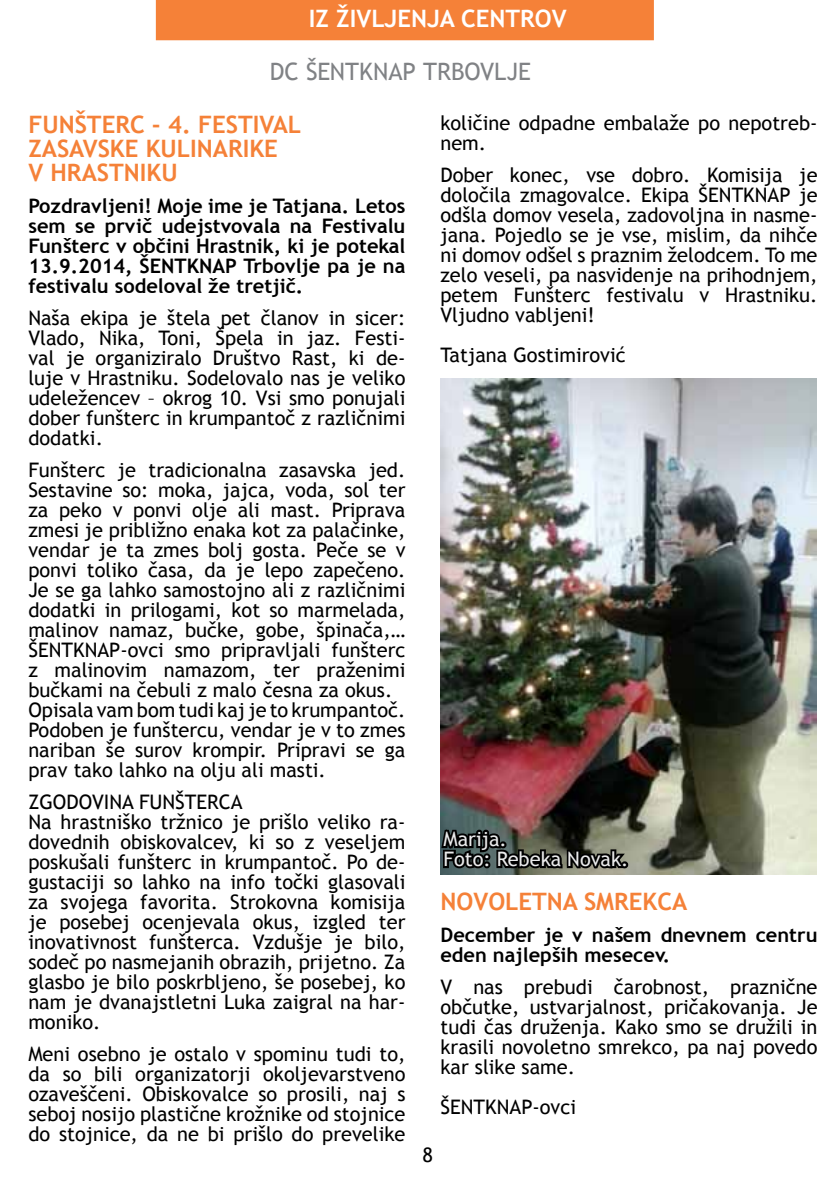
<style>
.page{position:relative;width:840px;height:1191px;background:#fff}
.page>*{position:absolute;margin:0;border:0;box-sizing:border-box;transform-origin:0 0}
.t1{font:700 24px/24px "Trebuchet MS";color:#f58138}
.t2{font:24px "Trebuchet MS";color:#808285}
.t3{font:700 24px "Trebuchet MS";color:#fff}
.t4{font:20px/20px "Trebuchet MS";color:#000;text-align:justify}
.t5{font:700 20px/20px "Trebuchet MS";color:#000;text-align:justify}
.t6{font:20px/20px "Trebuchet MS";color:#ebebec}
</style>
<div class="page">
<div style="left:157px;top:1px;width:495px;height:38px;background:#f58138"></div>
<div style="left:156px;top:0;width:497px;height:40px;border:2px solid #f58138"></div>
<img style="left:440px;top:378px;width:376px;height:496px">
<svg style="left:440px;top:821px;width:191px;height:53px;background:#3f423b"></svg>
<p class="t3" style="left:309px;top:4px;width:259px">IZ ŽIVLJENJA CENTROV</p>
<p class="t2" style="left:270px;top:57px;width:262px">DC ŠENTKNAP TRBOVLJE</p>
<p class="t1" style="left:28px;top:112px;width:274px">FUNŠTERC - 4. FESTIVAL<br>ZASAVSKE KULINARIKE<br>V HRASTNIKU</p>
<p class="t5" style="left:28px;top:195px;width:378px">Pozdravljeni! Moje ime je Tatjana. Letos sem se prvič udejstvovala na Festivalu Funšterc v občini Hrastnik, ki je potekal 13.9.2014, ŠENTKNAP Trbovlje pa je na festivalu sodeloval že tretjič.</p>
<p class="t4" style="left:28px;top:308px;width:378px">Naša ekipa je štela pet članov in sicer:<br>Vlado, Nika, Toni, Špela in jaz. Festi&shy;val je organiziralo Društvo Rast, ki de&shy;luje v Hrastniku. Sodelovalo nas je veliko udeležencev – okrog 10. Vsi smo ponujali dober funšterc in krumpantoč z različnimi dodatki.</p>
<p class="t4" style="left:28px;top:460px;width:378px;text-align:left">Funšterc je tradicionalna zasavska jed.<br>Sestavine so: moka, jajca, voda, sol ter za peko v ponvi olje ali mast. Priprava zmesi je približno enaka kot za palačinke, vendar je ta zmes bolj gosta. Peče se v ponvi toliko časa, da je lepo zapečeno.<br>Je se ga lahko samostojno ali z različnimi dodatki in prilogami, kot so marmelada, malinov namaz, bučke, gobe, špinača,… ŠENTKNAP-ovci smo pripravljali funšterc z malinovim namazom, ter praženimi bučkami na čebuli z malo česna za okus.<br>Opisala vam bom tudi kaj je to krumpantoč.<br>Podoben je funštercu, vendar je v to zmes nariban še surov krompir. Pripravi se ga prav tako lahko na olju ali masti.</p>
<p class="t4" style="left:28px;top:792px;width:378px;text-align:left">ZGODOVINA FUNŠTERCA<br>Na hrastniško tržnico je prišlo veliko ra&shy;dovednih obiskovalcev, ki so z veseljem poskušali funšterc in krumpantoč. Po de&shy;gustaciji so lahko na info točki glasovali za svojega favorita. Strokovna komisija je posebej ocenjevala okus, izgled ter inovativnost funšterca. Vzdušje je bilo, sodeč po nasmejanih obrazih, prijetno. Za glasbo je bilo poskrbljeno, še posebej, ko nam je dvanajstletni Luka zaigral na har&shy;moniko.</p>
<p class="t4" style="left:28px;top:1044px;width:378px">Meni osebno je ostalo v spominu tudi to, da so bili organizatorji okoljevarstveno ozaveščeni. Obiskovalce so prosili, naj s seboj nosijo plastične krožnike od stojnice do stojnice, da ne bi prišlo do prevelike</p>
<p class="t4" style="left:440px;top:113px;width:378px">količine odpadne embalaže po nepotreb&shy;nem.</p>
<p class="t4" style="left:440px;top:165px;width:378px">Dober konec, vse dobro. Komisija je določila zmagovalce. Ekipa ŠENTKNAP je odšla domov vesela, zadovoljna in nasme&shy;jana. Pojedlo se je vse, mislim, da nihče ni domov odšel s praznim želodcem. To me zelo veseli, pa nasvidenje na prihodnjem, petem Funšterc festivalu v Hrastniku.<br>Vljudno vabljeni!</p>
<p class="t4" style="left:440px;top:345px;width:187px">Tatjana Gostimirović</p>
<p class="t6" style="left:443px;top:829px;width:186px">Marija.<br>Foto: Rebeka Novak.</p>
<p class="t1" style="left:440px;top:889px;width:248px">NOVOLETNA SMREKCA</p>
<p class="t5" style="left:440px;top:924px;width:378px">December je v našem dnevnem centru eden najlepših mesecev.</p>
<p class="t4" style="left:440px;top:976px;width:378px">V nas prebudi čarobnost, praznične občutke, ustvarjalnost, pričakovanja. Je tudi čas druženja. Kako smo se družili in krasili novoletno smrekco, pa naj povedo kar slike same.</p>
<p class="t4" style="left:440px;top:1096px;width:137px">ŠENTKNAP-ovci</p>
<p class="t4" style="left:422px;top:1145px;width:12px">8</p>
</div>
